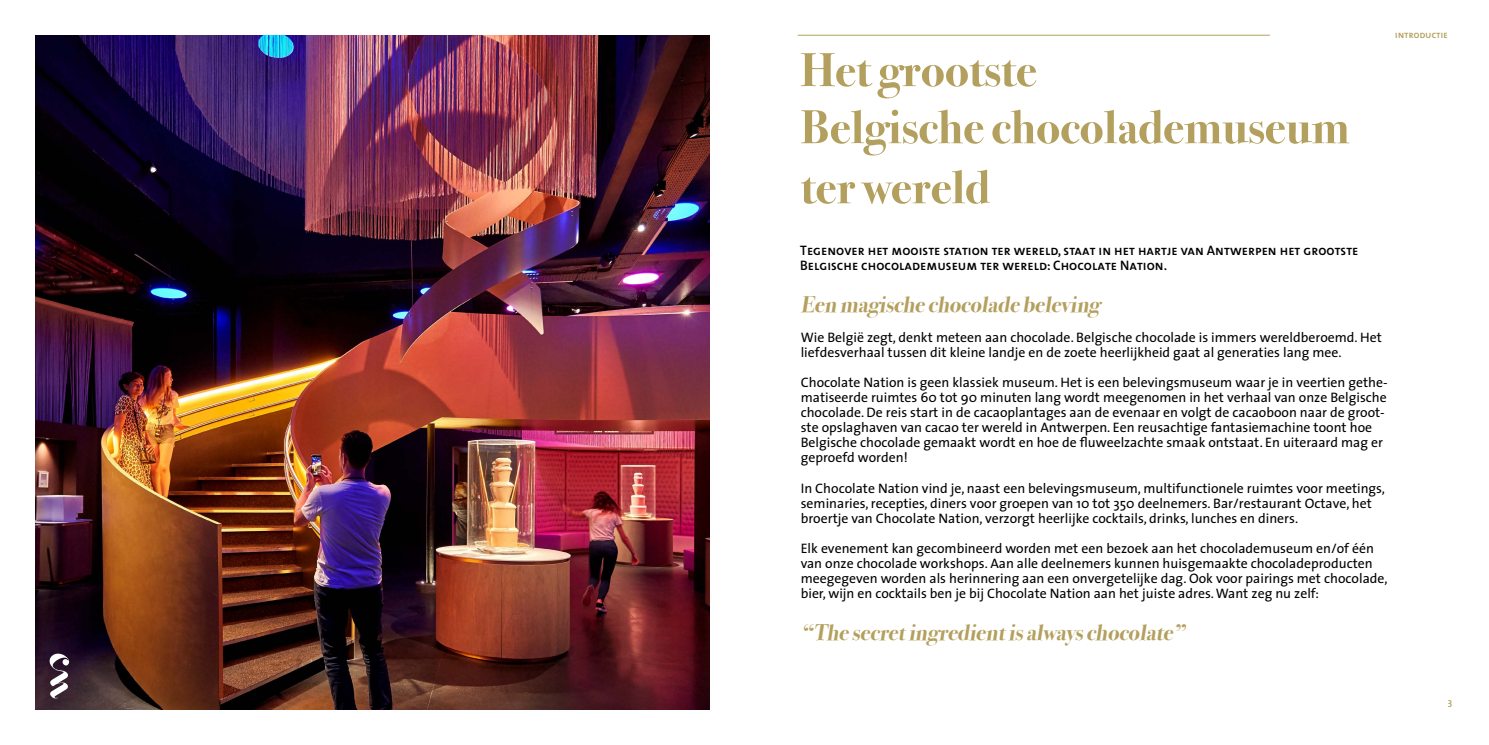
<style>
.page{position:relative;width:1489px;height:745px;background:#fff}
.page>*{position:absolute;margin:0;border:0;box-sizing:border-box;transform-origin:0 0}
.t1{font:italic 700 22.5px "Bodoni Svty Two ITCTT";color:#b4a05e}
.t2{font:13.75px/15px "The Sans";color:#000}
.t3{font:italic 13.75px/15px "The Sans Semi Bold Italic Caps";color:#000}
.t4{font:italic 10px "The Sans Semi Bold Italic Caps";color:#b4a05e}
</style>
<div class="page">
<img style="left:35px;top:35px;width:674px;height:674px">
<hr style="left:797px;top:35px;width:472px;height:1px;background:#b5a160">
<svg style="left:50px;top:653px;width:19px;height:45px"></svg>
<svg style="left:801px;top:169px;width:188px;height:35px"></svg>
<svg style="left:801px;top:109px;width:548px;height:46px"></svg>
<svg style="left:800px;top:53px;width:236px;height:45px"></svg>
<p class="t4" style="left:1395px;top:26px;width:58px">introductie</p>
<p class="t3" style="left:800px;top:242px;width:564px">Tegenoverhetmooistestation terwereld,staatin hethartjevan Antwerpen hetgrootste<br>Belgischechocolademuseum terwereld:ChocolateNation.</p>
<h1 class="t1" style="left:800px;top:286px;width:300px">Een magische chocolade beleving</h1>
<p class="t2" style="left:800px;top:329px;width:582px">Wie België zegt, denkt meteen aan chocolade. Belgische chocolade is immers wereldberoemd. Het liefdesverhaal tussen dit kleine landje en de zoete heerlijkheid gaat al generaties lang mee.</p>
<p class="t2" style="left:800px;top:374px;width:588px">Chocolate Nation is geen klassiek museum. Het is een belevingsmuseum waar je in veertien gethe&shy;matiseerde ruimtes 60 tot 90 minuten lang wordt meegenomen in het verhaal van onze Belgische chocolade. De reis start in de cacaoplantages aan de evenaar en volgt de cacaoboon naar de groot&shy;ste opslaghaven van cacao ter wereld in Antwerpen. Een reusachtige fantasiemachine toont hoe Belgische chocolade gemaakt wordt en hoe de fluweelzachte smaak ontstaat. En uiteraard mag er geproefd worden!</p>
<p class="t2" style="left:800px;top:479px;width:585px">In Chocolate Nation vind je, naast een belevingsmuseum, multifunctionele ruimtes voor meetings, seminaries, recepties, diners voor groepen van 10 tot 350 deelnemers. Bar/restaurant Octave, het broertje van Chocolate Nation, verzorgt heerlijke cocktails, drinks, lunches en diners.</p>
<p class="t2" style="left:800px;top:539px;width:588px">Elk evenement kan gecombineerd worden met een bezoek aan het chocolademuseum en/of één van onze chocolade workshops. Aan alle deelnemers kunnen huisgemaakte chocoladeproducten meegegeven worden als herinnering aan een onvergetelijke dag. Ook voor pairings met chocolade, bier, wijn en cocktails ben je bij Chocolate Nation aan het juiste adres. Want zeg nu zelf:</p>
<h1 class="t1" style="left:800px;top:613px;width:391px">“The secretingredientisalwayschocolate”</h1>
<p class="t4" style="left:1447px;top:695px;width:10px">3</p>
</div>
